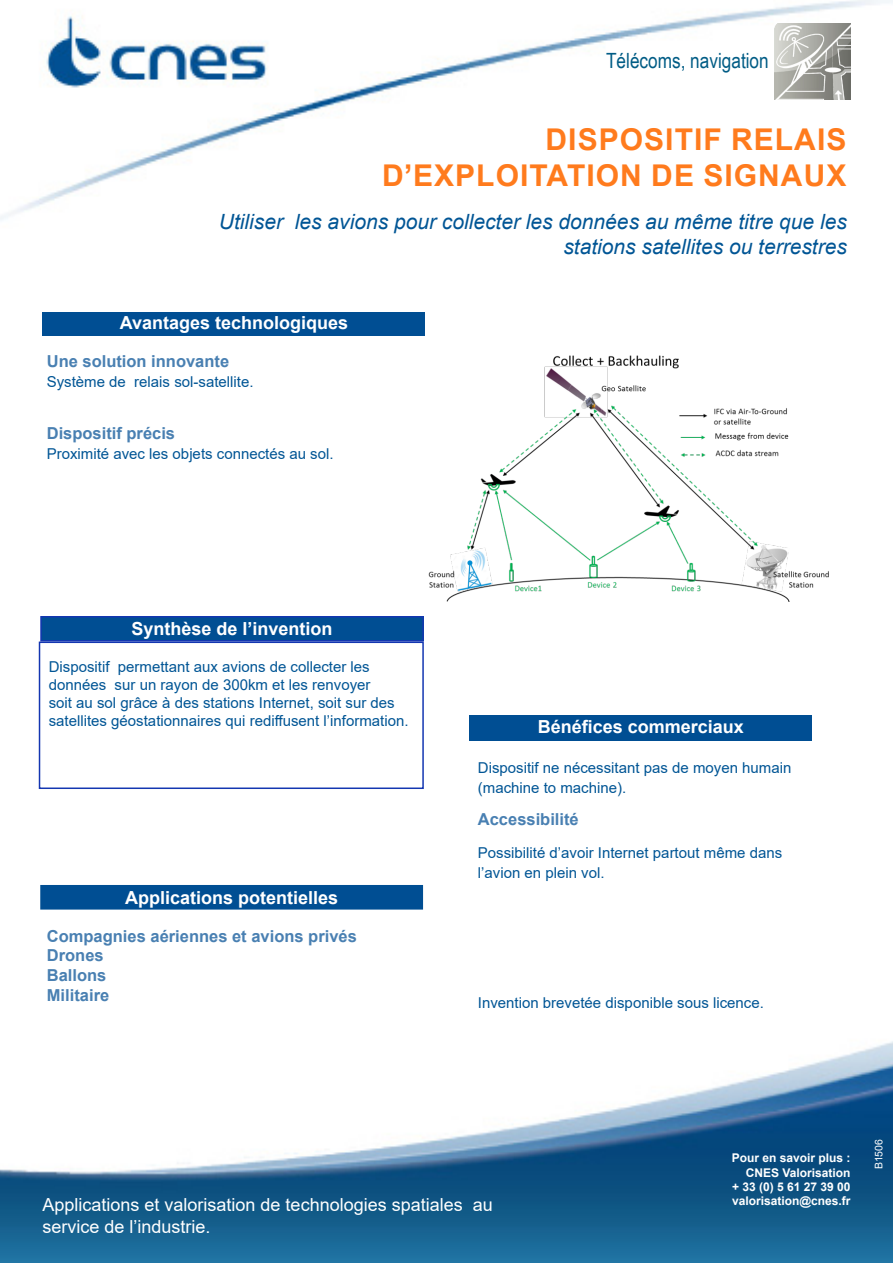
<style>
.page{position:relative;width:893px;height:1263px;background:#fff}
.page>*{position:absolute;margin:0;border:0;box-sizing:border-box;transform-origin:0 0}
.t1{font:700 30px "Arial";letter-spacing:.035em;color:#ff7b1d}
.t2{font:italic 21px/25.2px "Arial";color:#005595;text-align:right}
.t3{font:21px "Arial Narrow";color:#005c85}
.t4{font:700 18px "Arial";color:#fff}
.t5{font:18px/21.6px "Arial";color:#fff}
.Texte{font:700 16.5px "Arial";color:#4980b2}
.Inters{font:700 16.5px "Arial";color:#4980b2}
.Inters-2{font:15px/18px "Arial";color:#005595}
.Texte-2{font:15px "Arial";color:#005595}
.t6{font:700 12px "Arial";color:#fff}
.t7{font:10.5px "Arial";color:#fff}
</style>
<div class="page">
<img style="left:0;top:0;width:893px;height:1263px">
<div style="left:39px;top:641px;width:385px;height:148px;border:2px solid #1436b1"></div>
<div style="left:41px;top:617px;width:382px;height:24px;background:#004e93"></div>
<div style="left:40px;top:616px;width:384px;height:25px;border:2px solid #1436b1"></div>
<div style="left:43px;top:312px;width:382px;height:24px;background:#004e93"></div>
<div style="left:470px;top:715px;width:342px;height:26px;background:#004e93"></div>
<div style="left:41px;top:886px;width:381px;height:23px;background:#004e93"></div>
<div style="left:40px;top:885px;width:383px;height:24px;border:2px solid #004e93"></div>
<img style="left:774px;top:23px;width:76px;height:77px">
<img style="left:412px;top:348px;width:435px;height:254px">
<p class="t3" style="left:606px;top:45px;width:164px">Télécoms, navigation</p>
<p class="t1" style="left:546px;top:118px;width:302px">DISPOSITIF RELAIS</p>
<p class="t1" style="left:382px;top:154px;width:466px">D’EXPLOITATION DE SIGNAUX</p>
<p class="t2" style="left:219px;top:210px;width:629px">Utiliser les avions pour collecter les données au même titre que les stations satellites ou terrestres</p>
<p class="t4" style="left:120px;top:310px;width:230px">Avantages technologiques</p>
<p class="Inters" style="left:47px;top:350px;width:184px">Une solution innovante</p>
<p class="Texte-2" style="left:47px;top:371px;width:208px">Système de relais sol-satellite.</p>
<p class="Inters" style="left:47px;top:422px;width:130px">Dispositif précis</p>
<p class="Texte-2" style="left:47px;top:444px;width:288px">Proximité avec les objets connectés au sol.</p>
<p class="t4" style="left:132px;top:616px;width:203px">Synthèse de l’invention</p>
<p class="Inters-2" style="left:49px;top:658px;width:361px">Dispositif permettant aux avions de collecter les données sur un rayon de 300km et les renvoyer<br>soit au sol grâce à des stations Internet, soit sur des satellites géostationnaires qui rediffusent l’information.</p>
<p class="t4" style="left:125px;top:885px;width:215px">Applications potentielles</p>
<p class="Texte" style="left:47px;top:924px;width:311px">Compagnies aériennes et avions privés</p>
<p class="Texte" style="left:47px;top:944px;width:58px">Drones</p>
<p class="Texte" style="left:47px;top:964px;width:61px">Ballons</p>
<p class="Texte" style="left:47px;top:983px;width:64px">Militaire</p>
<p class="t4" style="left:538px;top:714px;width:208px">Bénéfices commerciaux</p>
<p class="Inters-2" style="left:478px;top:757px;width:315px;line-height:19.8px">Dispositif ne nécessitant pas de moyen humain (machine to machine).</p>
<p class="Inters" style="left:478px;top:808px;width:102px">Accessibilité</p>
<p class="Inters-2" style="left:478px;top:842px;width:306px;line-height:19.8px">Possibilité d’avoir Internet partout même dans l’avion en plein vol.</p>
<p class="Inters-2" style="left:478px;top:993px;width:287px">Invention brevetée disponible sous licence.</p>
<p class="t5" style="left:43px;top:1194px;width:452px">Applications et valorisation de technologies spatiales au service de l’industrie.</p>
<p class="t6" style="left:732px;top:1149px;width:120px">Pour en savoir plus :</p>
<p class="t6" style="left:746px;top:1164px;width:106px">CNES Valorisation</p>
<p class="t6" style="left:732px;top:1178px;width:120px">+ 33 (0) 5 61 27 39 00</p>
<p class="t6" style="left:732px;top:1193px;width:120px">valorisation@cnes.fr</p>
<p class="t7" style="left:871px;top:1169px;width:32px;rotate:-90deg">B1506</p>
</div>
